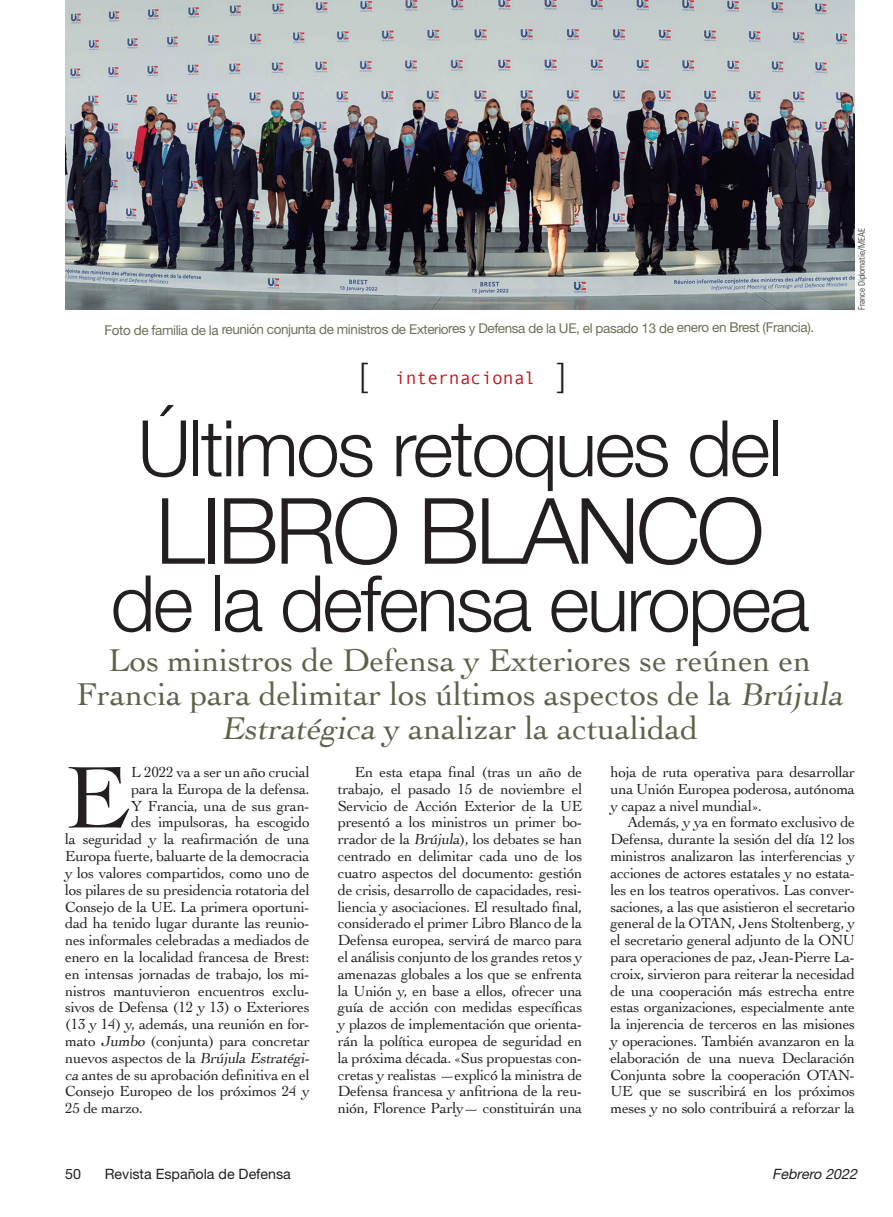
<style>
.page{position:relative;width:893px;height:1217px;background:#fff}
.page>*{position:absolute;margin:0;border:0;box-sizing:border-box;transform-origin:0 0}
.Texto_general{font:92.4px "Cochin";color:#231f20}
.Texto_general-2{font:300 91.5px "Helvetica Neue";letter-spacing:-.04em;color:#231f20}
.Texto_general-3{font:300 78px "Helvetica Neue";letter-spacing:-.03em;color:#231f20}
.Entradilla{font:33px/33.8px "Cochin";color:#60614b;text-align:center}
.t1{font:300 33px "Helvetica";color:#231f20}
.t2{font:18px "Monotypecom";color:#c4121a}
.Texto_general-4{font:15.3px/16.8px "Cochin";letter-spacing:-.02em;color:#231f20;text-align:justify}
.t3{font:14.25px "Helvetica Neue";color:#231f20}
.t4{font:italic 14.25px "Helvetica Neue";color:#231f20}
.Pie_de_foto{font:13.5px "Helvetica Neue";letter-spacing:-.035em;color:#6f705a}
.Crédito_foto{font:300 condensed 9px "Univers";letter-spacing:-.005em;color:#231f20}
.s1{font-family:"Helvetica";font-weight:300;font-size:33px;color:#231f20}
.s2{font-style:italic}
</style>
<div class="page">
<img style="left:65px;top:0;width:790px;height:309px">
<p class="Pie_de_foto" style="left:105px;top:320px;width:711px">Foto de familia de la reunión conjunta de ministros de Exteriores y Defensa de la UE, el pasado 13 de enero en Brest (Francia).</p>
<p class="t1" style="left:359px;top:347px;width:12px">[</p>
<p class="t2" style="left:395px;top:367px;width:173px">internacional <span class="s1">]</span></p>
<p class="Texto_general-3" style="left:138px;top:385px;width:646px">Últimos retoques del</p>
<p class="Texto_general-2" style="left:155px;top:457px;width:610px">LIBRO BLANCO</p>
<p class="Texto_general-3" style="left:110px;top:540px;width:700px">de la defensa europea</p>
<p class="Entradilla" style="left:77px;top:642px;width:775px">Los ministros de Defensa y Exteriores se reúnen en<br>Francia para delimitar los últimos aspectos de la <span class="s2">Brújula<br>Estratégica</span> y analizar la actualidad</p>
<p class="Crédito_foto" style="left:856px;top:309px;width:83px;rotate:-90deg">France Diplomatie/MEAE</p>
<p class="Texto_general" style="left:65px;top:734px;width:65px">E</p>
<p class="Texto_general-4" style="left:131px;top:762px;width:180px">L 2022 va a ser un año crucial</p>
<p class="Texto_general-4" style="left:131px;top:779px;width:180px">para la Europa de la defensa.</p>
<p class="Texto_general-4" style="left:131px;top:796px;width:180px">Y Francia, una de sus gran-</p>
<p class="Texto_general-4" style="left:131px;top:813px;width:180px">des impulsoras, ha escogido</p>
<p class="Texto_general-4" style="left:65px;top:830px;width:246px">la seguridad y la reafirmación de una</p>
<p class="Texto_general-4" style="left:65px;top:846px;width:246px">Europa fuerte, baluarte de la democracia</p>
<p class="Texto_general-4" style="left:65px;top:863px;width:246px">y los valores compartidos, como uno de</p>
<p class="Texto_general-4" style="left:65px;top:880px;width:246px">los pilares de su presidencia rotatoria del</p>
<p class="Texto_general-4" style="left:65px;top:897px;width:246px">Consejo de la UE. La primera oportuni-</p>
<p class="Texto_general-4" style="left:65px;top:914px;width:246px">dad ha tenido lugar durante las reunio-</p>
<p class="Texto_general-4" style="left:65px;top:930px;width:246px">nes informales celebradas a mediados de</p>
<p class="Texto_general-4" style="left:65px;top:947px;width:246px">enero en la localidad francesa de Brest:</p>
<p class="Texto_general-4" style="left:65px;top:964px;width:246px">en intensas jornadas de trabajo, los mi-</p>
<p class="Texto_general-4" style="left:65px;top:981px;width:246px">nistros mantuvieron encuentros exclu-</p>
<p class="Texto_general-4" style="left:65px;top:998px;width:246px">sivos de Defensa (12 y 13) o Exteriores</p>
<p class="Texto_general-4" style="left:65px;top:1014px;width:246px">(13 y 14) y, además, una reunión en for-</p>
<p class="Texto_general-4" style="left:65px;top:1031px;width:246px">mato <span class="s2">Jumbo</span> (conjunta) para concretar</p>
<p class="Texto_general-4" style="left:65px;top:1048px;width:249px">nuevos aspectos de la <span class="s2">Brújula Estratégi-</span></p>
<p class="Texto_general-4" style="left:65px;top:1065px;width:246px"><span class="s2">ca</span> antes de su aprobación definitiva en el</p>
<p class="Texto_general-4" style="left:65px;top:1082px;width:246px">Consejo Europeo de los próximos 24 y</p>
<p class="Texto_general-4" style="left:65px;top:1098px;width:79px">25 de marzo.</p>
<p class="Texto_general-4" style="left:338px;top:762px;width:246px;text-indent:17px">En esta etapa final (tras un año de trabajo, el pasado 15 de noviembre el Servicio de Acción Exterior de la UE presentó a los ministros un primer bo&shy;rrador de la <span class="s2">Brújula</span>), los debates se han centrado en delimitar cada uno de los cuatro aspectos del documento: gestión de crisis, desarrollo de capacidades, resi&shy;liencia y asociaciones. El resultado final, considerado el primer Libro Blanco de la Defensa europea, servirá de marco para el análisis conjunto de los grandes retos y amenazas globales a los que se enfrenta la Unión y, en base a ellos, ofrecer una guía de acción con medidas específicas y plazos de implementación que orienta&shy;rán la política europea de seguridad en la próxima década. «Sus propuestas con&shy;cretas y realistas —explicó la ministra de Defensa francesa y anfitriona de la reu&shy;nión, Florence Parly— constituirán una</p>
<p class="Texto_general-4" style="left:610px;top:762px;width:246px">hoja de ruta operativa para desarrollar una Unión Europea poderosa, autónoma y capaz a nivel mundial».</p>
<p class="Texto_general-4" style="left:610px;top:813px;width:246px;text-indent:17px">Además, y ya en formato exclusivo de Defensa, durante la sesión del día 12 los ministros analizaron las interferencias y acciones de actores estatales y no estata&shy;les en los teatros operativos. Las conver&shy;saciones, a las que asistieron el secretario general de la OTAN, Jens Stoltenberg, y el secretario general adjunto de la ONU para operaciones de paz, Jean-Pierre La&shy;croix, sirvieron para reiterar la necesidad de una cooperación más estrecha entre estas organizaciones, especialmente ante la injerencia de terceros en las misiones y operaciones. También avanzaron en la elaboración de una nueva Declaración Conjunta sobre la cooperación OTAN-UE que se suscribirá en los próximos meses y no solo contribuirá a reforzar la</p>
<p class="t3" style="left:65px;top:1164px;width:17px">50</p>
<p class="t3" style="left:105px;top:1164px;width:188px">Revista Española de Defensa</p>
<p class="t4" style="left:772px;top:1164px;width:89px">Febrero 2022</p>
</div>
